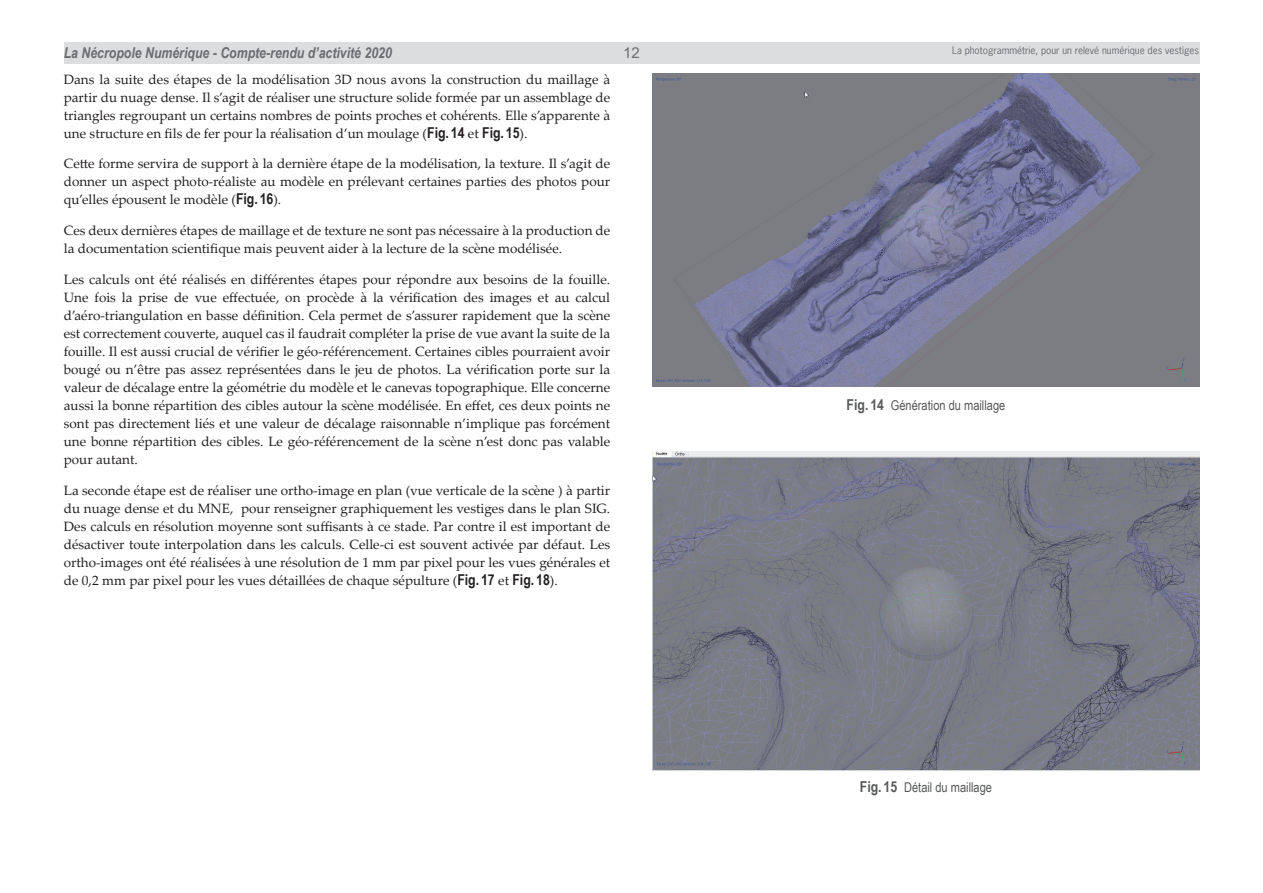
<style>
.page{position:relative;width:1263px;height:893px;background:#fff}
.page>*{position:absolute;margin:0;border:0;box-sizing:border-box;transform-origin:0 0}
.t1{font:italic 700 15px "Arial Narrow";color:#6c6d70}
.t2{font:15px "Arial";color:#6c6d70}
.t3{font:13.5px/18px "Palatino Linotype";color:#231f20;text-align:justify}
.t4{font:13.5px "Arial Narrow";color:#57585a}
.t5{font:9.75px "News Gothic Std";color:#6c6d70}
.s1{font-family:"Arial Narrow";font-weight:700;font-size:15px}
.s2{font-weight:700;font-size:15px}
</style>
<div class="page">
<div style="left:64px;top:43px;width:1135px;height:21px;background:#dcdddf"></div>
<img style="left:653px;top:74px;width:546px;height:312px">
<img style="left:653px;top:451px;width:546px;height:319px">
<p class="t1" style="left:64px;top:41px;width:330px">La Nécropole Numérique - Compte-rendu d’activité 2020</p>
<p class="t2" style="left:623px;top:42px;width:18px">12</p>
<p class="t5" style="left:952px;top:44px;width:249px">La photogrammétrie, pour un relevé numérique des vestiges</p>
<p class="t3" style="left:64px;top:69px;width:548px">Dans la suite des étapes de la modélisation 3D nous avons la construction du maillage à partir du nuage dense. Il s’agit de réaliser une structure solide formée par un assemblage de triangles regroupant un certains nombres de points proches et cohérents. Elle s’apparente à une structure en fils de fer pour la réalisation d’un moulage (<span class="s1">Fig. 14</span> et <span class="s1">Fig. 15</span>).</p>
<p class="t3" style="left:64px;top:154px;width:548px">Cette forme servira de support à la dernière étape de la modélisation, la texture. Il s’agit de donner un aspect photo-réaliste au modèle en prélevant certaines parties des photos pour qu’elles épousent le modèle (<span class="s1">Fig. 16</span>).</p>
<p class="t3" style="left:64px;top:221px;width:548px">Ces deux dernières étapes de maillage et de texture ne sont pas nécessaire à la production de la documentation scientifique mais peuvent aider à la lecture de la scène modélisée.</p>
<p class="t3" style="left:64px;top:270px;width:548px">Les calculs ont été réalisés en différentes étapes pour répondre aux besoins de la fouille.<br>Une fois la prise de vue effectuée, on procède à la vérification des images et au calcul d’aéro‑triangulation en basse définition. Cela permet de s’assurer rapidement que la scène est correctement couverte, auquel cas il faudrait compléter la prise de vue avant la suite de la fouille. Il est aussi crucial de vérifier le géo-référencement. Certaines cibles pourraient avoir bougé ou n’être pas assez représentées dans le jeu de photos. La vérification porte sur la valeur de décalage entre la géométrie du modèle et le canevas topographique. Elle concerne aussi la bonne répartition des cibles autour la scène modélisée. En effet, ces deux points ne sont pas directement liés et une valeur de décalage raisonnable n’implique pas forcément une bonne répartition des cibles. Le géo-référencement de la scène n’est donc pas valable pour autant.</p>
<p class="t3" style="left:64px;top:480px;width:548px">La seconde étape est de réaliser une ortho-image en plan (vue verticale de la scène ) à partir du nuage dense et du MNE, pour renseigner graphiquement les vestiges dans le plan SIG.<br>Des calculs en résolution moyenne sont suffisants à ce stade. Par contre il est important de désactiver toute interpolation dans les calculs. Celle-ci est souvent activée par défaut. Les ortho-images ont été réalisées à une résolution de 1 mm par pixel pour les vues générales et de 0,2 mm par pixel pour les vues détaillées de chaque sépulture (<span class="s1">Fig. 17</span> et <span class="s1">Fig. 18</span>).</p>
<p class="t4" style="left:846px;top:395px;width:160px"><span class="s2">Fig. 14</span> Génération du maillage</p>
<p class="t4" style="left:860px;top:777px;width:134px"><span class="s2">Fig. 15</span> Détail du maillage</p>
</div>
